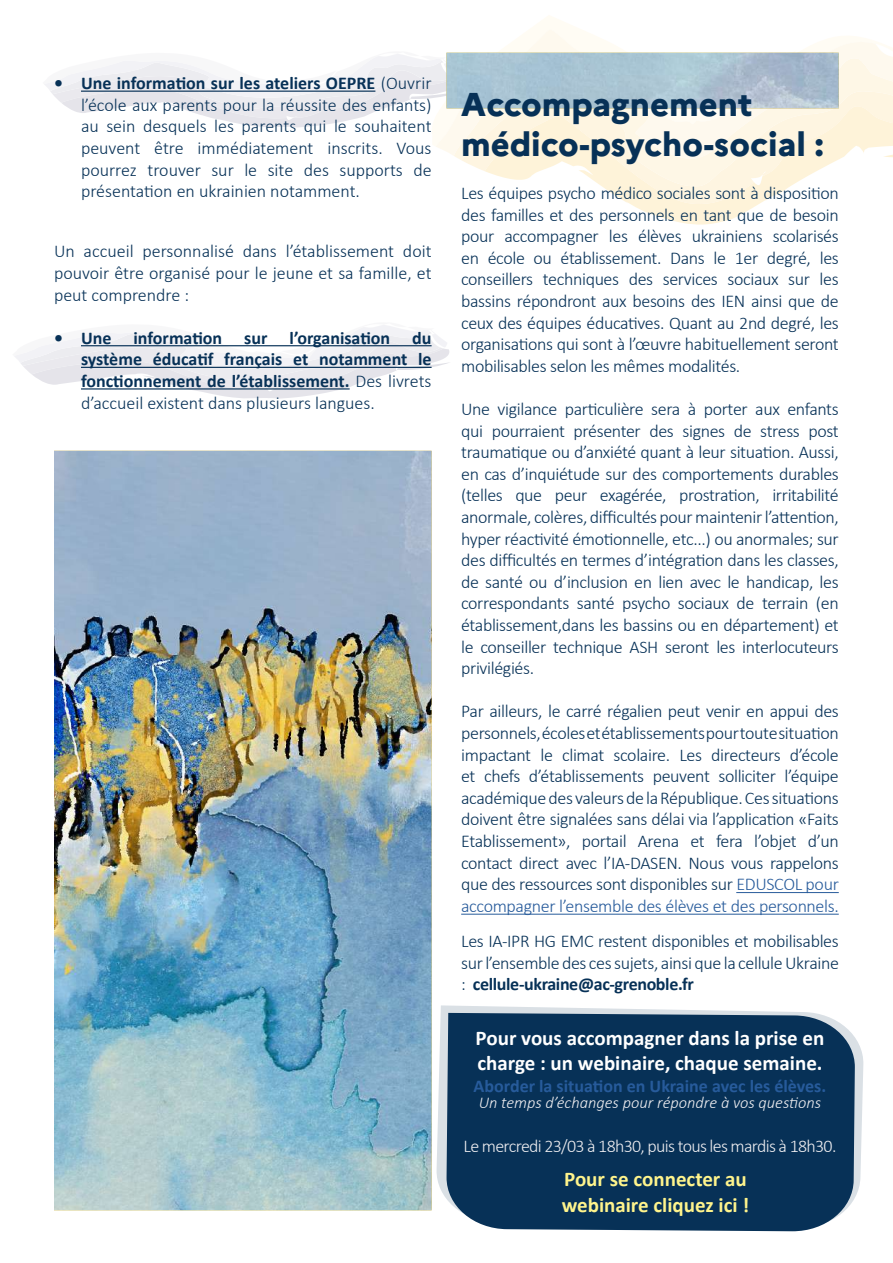
<style>
.page{position:relative;width:893px;height:1263px;background:#fff}
.page>*{position:absolute;margin:0;border:0;box-sizing:border-box;transform-origin:0 0}
.t1{font:800 33px/39.6px "Marianne";color:#073157}
.t2{font:700 21px/25.2px "Calibri";color:#fff}
.t3{font:700 21px/25.2px "Calibri";color:#fff48c}
.t4{font:300 18px/21.6px "Calibri";letter-spacing:-.02em;color:#073157;text-align:justify}
.t5{font:700 18px/21.6px "Calibri";color:#073157;text-align:justify}
.t6{font:300 18px "Calibri";letter-spacing:-.04em;color:#efeef1}
.t7{font:700 18px "Calibri";color:#275b9b}
.t8{font:italic 300 16.5px "Calibri";color:#efeef1}
.s1{font-weight:700}
.s2{font-weight:300}
.s3{color:#275b9b}
</style>
<div class="page">
<svg style="left:15px;top:343px;width:39px;height:42px"></svg>
<svg style="left:531px;top:16px;width:48px;height:13px"></svg>
<svg style="left:446px;top:29px;width:447px;height:77px"></svg>
<svg style="left:839px;top:106px;width:54px;height:53px;fill:#fef3d9"></svg>
<svg style="left:856px;top:1039px;width:8px;height:156px"></svg>
<svg style="left:458px;top:1022px;width:398px;height:210px;background:#365877"></svg>
<img style="left:54px;top:53px;width:785px;height:1157px">
<hr style="left:736px;top:892px;width:103px;height:1px;background:#275b9b">
<hr style="left:461px;top:914px;width:378px;height:1px;background:#275b9b">
<p class="t4" style="left:81px;top:72px;width:352px;text-indent:-27px"><span class="s1">• Une information sur les ateliers OEPRE</span> (Ouvrir l’école aux parents pour la réussite des enfants) au sein desquels les parents qui le souhaitent peuvent être immédiatement inscrits. Vous pourrez trouver sur le site des supports de présentation en ukrainien notamment.</p>
<p class="t4" style="left:54px;top:240px;width:379px">Un accueil personnalisé dans l’établissement doit pouvoir être organisé pour le jeune et sa famille, et peut comprendre :</p>
<p class="t5" style="left:81px;top:327px;width:352px;text-indent:-27px">• Une information sur l’organisation du système éducatif français et notamment le fonctionnement de l’établissement. <span class="s2">Des livrets d’accueil existent dans plusieurs langues.</span></p>
<h1 class="t1" style="left:461px;top:82px;width:364px">Accompagnement médico-psycho-social :</h1>
<p class="t4" style="left:461px;top:182px;width:379px">Les équipes psycho médico sociales sont à disposition des familles et des personnels en tant que de besoin pour accompagner les élèves ukrainiens scolarisés en école ou établissement. Dans le 1er degré, les conseillers techniques des services sociaux sur les bassins répondront aux besoins des IEN ainsi que de ceux des équipes éducatives. Quant au 2nd degré, les organisations qui sont à l’œuvre habituellement seront mobilisables selon les mêmes modalités.</p>
<p class="t4" style="left:461px;top:398px;width:379px">Une vigilance particulière sera à porter aux enfants qui pourraient présenter des signes de stress post traumatique ou d’anxiété quant à leur situation. Aussi, en cas d’inquiétude sur des comportements durables (telles que peur exagérée, prostration, irritabilité anormale, colères, difficultés pour maintenir l’attention, hyper réactivité émotionnelle, etc...) ou anormales; sur des difficultés en termes d’intégration dans les classes, de santé ou d’inclusion en lien avec le handicap, les correspondants santé psycho sociaux de terrain (en établissement,dans les bassins ou en département) et le conseiller technique ASH seront les interlocuteurs privilégiés.</p>
<p class="t4" style="left:461px;top:700px;width:379px">Par ailleurs, le carré régalien peut venir en appui des personnels, écoles et établissements pour toute situation impactant le climat scolaire. Les directeurs d’école et chefs d’établissements peuvent solliciter l’équipe académique des valeurs de la République. Ces situations doivent être signalées sans délai via l’application «Faits Etablissement», portail Arena et fera l’objet d’un contact direct avec l’IA-DASEN. Nous vous rappelons que des ressources sont disponibles sur <span class="s3">EDUSCOL pour accompagner l’ensemble des élèves et des personnels.</span></p>
<p class="t4" style="left:461px;top:930px;width:379px">Les IA-IPR HG EMC restent disponibles et mobilisables sur l’ensemble des ces sujets, ainsi que la cellule Ukraine : <span class="s1">cellule-ukraine@ac-grenoble.fr</span></p>
<p class="t2" style="left:476px;top:1025px;width:350px">Pour vous accompagner dans la prise en charge : un webinaire, chaque semaine.</p>
<p class="t7" style="left:474px;top:1073px;width:354px">Aborder la situation en Ukraine avec les élèves.</p>
<p class="t8" style="left:479px;top:1092px;width:344px">Un temps d’échanges pour répondre à vos questions</p>
<p class="t6" style="left:464px;top:1134px;width:374px">Le mercredi 23/03 à 18h30, puis tous les mardis à 18h30.</p>
<p class="t3" style="left:562px;top:1166px;width:189px">Pour se connecter au webinaire cliquez ici !</p>
</div>
